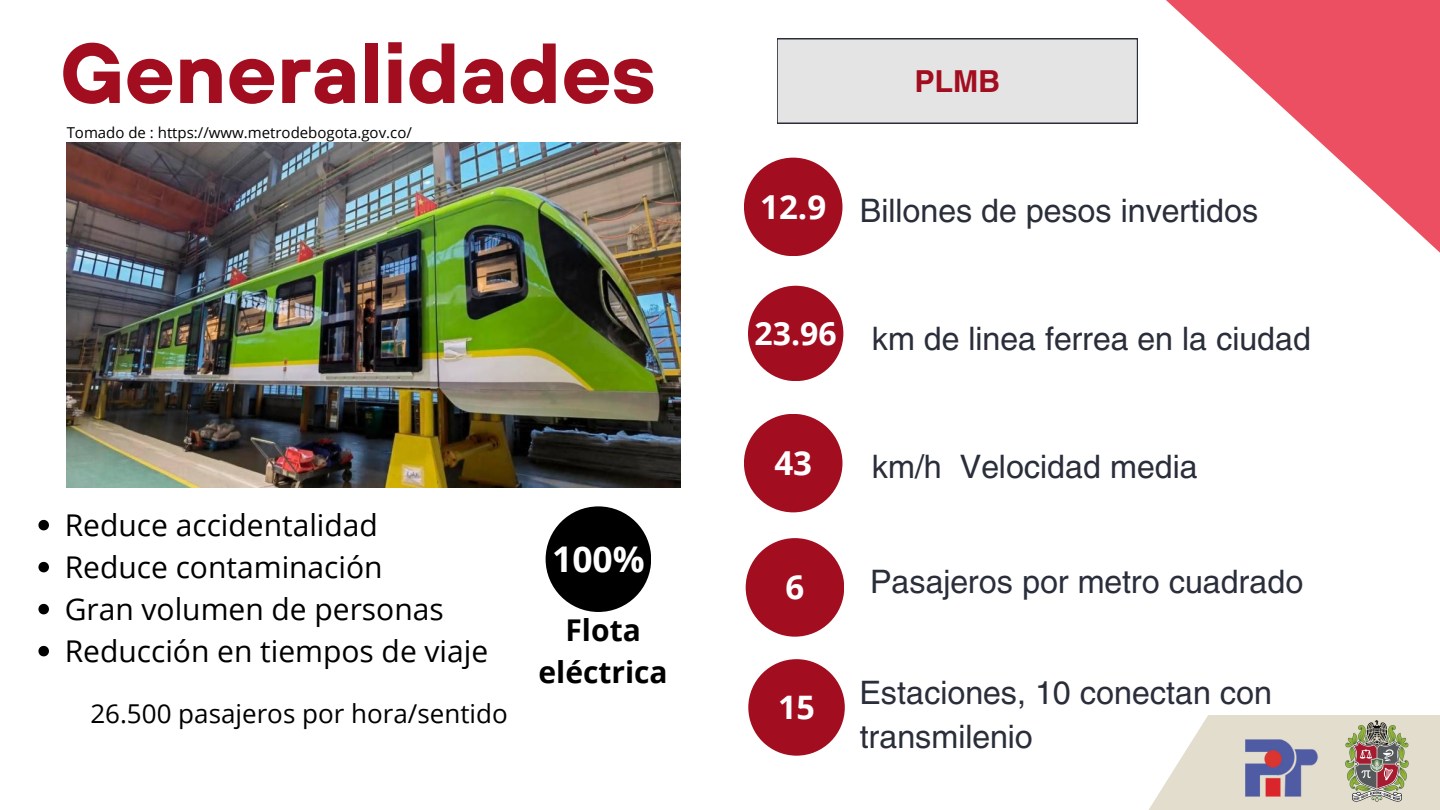
<style>
.page{position:relative;width:1440px;height:810px;background:#fff}
.page>*{position:absolute;margin:0;border:0;box-sizing:border-box;transform-origin:0 0}
.t1{font:700 85px "TT Hoves";color:#a20e20}
.t2{font:700 35.4px "Open Sans";color:#fff}
.t3{font:700 33.1px "Open Sans";color:#fff}
.t4{font:700 32.4px "Open Sans";color:#fff}
.t5{font:32px/44.2px "Helios";color:#2a2e3a}
.t6{font:700 32px "Open Sans";color:#fff}
.t7{font:30px "Open Sans";color:#000}
.t8{font:700 30px/42px "Open Sans";color:#000;text-align:center}
.t9{font:700 30px "Helios";color:#a20e20}
.t10{font:26px "Open Sans";color:#000}
.t11{font:15px "Open Sans";color:#000}
</style>
<div class="page">
<div style="left:777px;top:39px;width:361px;height:84px;background:#e4e4e4"></div>
<svg style="left:1166px;top:0;width:274px;height:253px"></svg>
<img style="left:67px;top:142px;width:614px;height:346px">
<div style="left:744px;top:158px;width:99px;height:98px;background:#a20e20;border-radius:50%"></div>
<div style="left:748px;top:659px;width:97px;height:97px;background:#a20e20;border-radius:50%"></div>
<div style="left:748px;top:286px;width:95px;height:95px;background:#a20e20;border-radius:50%"></div>
<div style="left:746px;top:538px;width:98px;height:99px;background:#a20e20;border-radius:50%"></div>
<div style="left:744px;top:414px;width:99px;height:98px;background:#a20e20;border-radius:50%"></div>
<svg style="left:38px;top:520px;width:11px;height:10px"></svg>
<svg style="left:38px;top:562px;width:11px;height:10px"></svg>
<svg style="left:38px;top:604px;width:11px;height:10px"></svg>
<svg style="left:38px;top:646px;width:11px;height:10px"></svg>
<div style="left:546px;top:506px;width:105px;height:106px;background:#000;border-radius:50%"></div>
<svg style="left:1148px;top:715px;width:292px;height:95px;fill:#e2ddcc"></svg>
<img style="left:1346px;top:721px;width:63px;height:81px">
<img style="left:1237px;top:735px;width:83px;height:66px">
<p class="t1" style="left:60px;top:18px;width:597px">Generalidades</p>
<p class="t11" style="left:67px;top:121px;width:347px">Tomado de : https://www.metrodebogota.gov.co/</p>
<p class="t7" style="left:65px;top:504px;width:315px">Reduce accidentalidad</p>
<p class="t7" style="left:65px;top:546px;width:319px">Reduce contaminación</p>
<p class="t7" style="left:65px;top:588px;width:381px">Gran volumen de personas</p>
<p class="t7" style="left:65px;top:630px;width:425px">Reducción en tiempos de viaje</p>
<p class="t10" style="left:90px;top:695px;width:419px">26.500 pasajeros por hora/sentido</p>
<p class="t2" style="left:552px;top:534px;width:94px">100%</p>
<p class="t8" style="left:538px;top:609px;width:131px">Flota eléctrica</p>
<p class="t9" style="left:915px;top:62px;width:87px">PLMB</p>
<p class="t3" style="left:760px;top:184px;width:67px">12.9</p>
<p class="t5" style="left:860px;top:188px;width:400px">Billones de pesos invertidos</p>
<p class="t6" style="left:755px;top:311px;width:84px">23.96</p>
<p class="t5" style="left:872px;top:316px;width:441px">km de linea ferrea en la ciudad</p>
<p class="t3" style="left:774px;top:440px;width:39px">43</p>
<p class="t3" style="left:786px;top:564px;width:20px">6</p>
<p class="t4" style="left:778px;top:685px;width:38px">15</p>
<p class="t5" style="left:872px;top:444px;width:327px">km/h Velocidad media</p>
<p class="t5" style="left:870px;top:558px;width:434px">Pasajeros por metro cuadrado</p>
<p class="t5" style="left:860px;top:670px;width:414px">Estaciones, 10 conectan con transmilenio</p>
</div>
